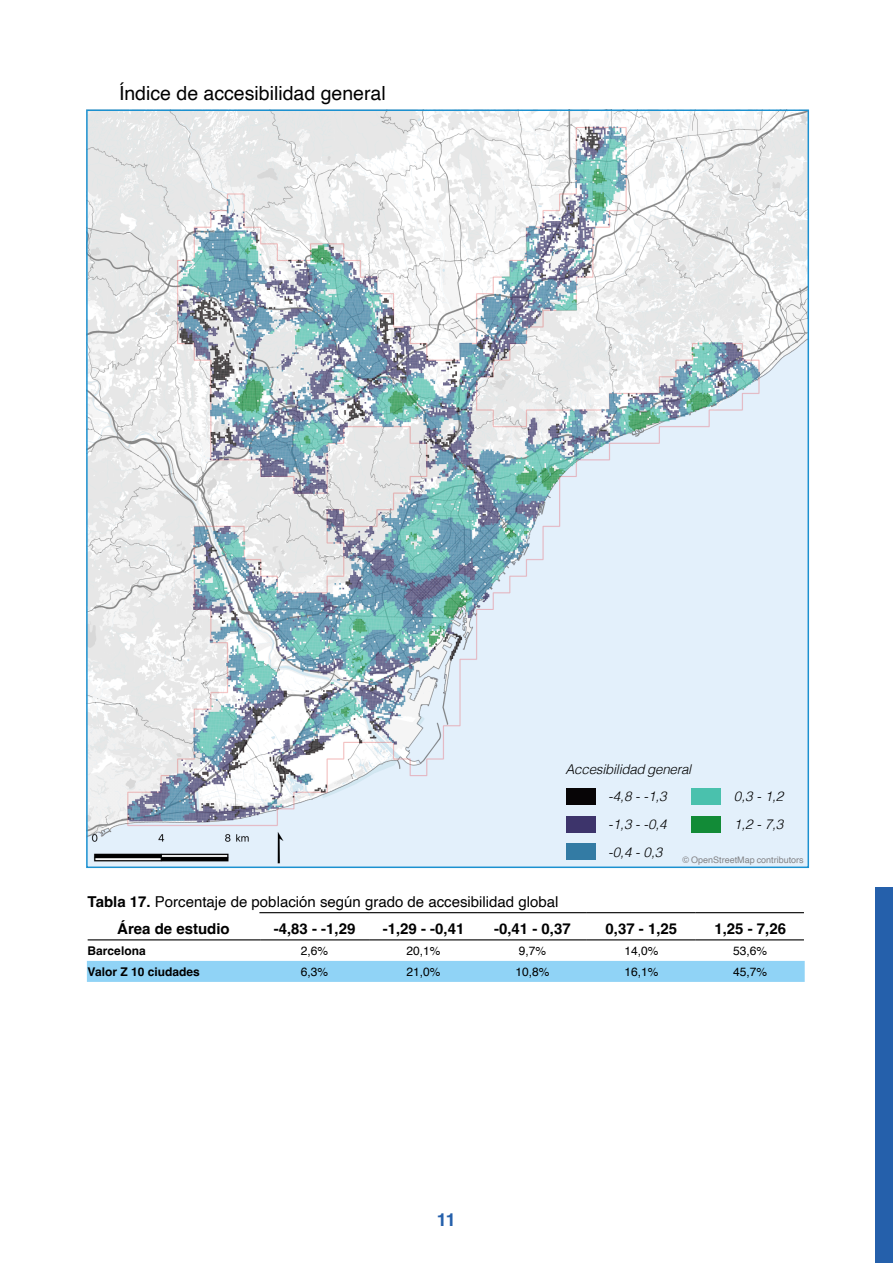
<style>
.page{position:relative;width:893px;height:1263px;background:#fff}
.page>*{position:absolute;margin:0;border:0;box-sizing:border-box;transform-origin:0 0}
.titol_mapa{font:19.5px "Helvetica";color:#000}
.t1{font:700 18px "Helvetica";color:#2560ab}
.t2{font:700 15px "Helvetica";color:#000}
.t3{font:15px "Helvetica";color:#000}
.cos_mapes{font:italic 300 13.5px "Helvetica";letter-spacing:-.015em;color:#000}
.t4{font:12px "Helvetica";color:#000}
.t5{font:700 12px "Helvetica";color:#000}
.titol_mapa-2{font:9px "Helvetica";color:#828285}
.s1{font-weight:700}
</style>
<div class="page">
<div style="left:876px;top:887px;width:17px;height:376px;background:#2560ab"></div>
<img style="left:87px;top:112px;width:721px;height:757px">
<div style="left:87px;top:961px;width:718px;height:21px;background:#90d3f6"></div>
<hr style="left:259px;top:912px;width:110px;height:1px;background:#000">
<hr style="left:369px;top:912px;width:109px;height:1px;background:#000">
<hr style="left:478px;top:912px;width:109px;height:1px;background:#000">
<hr style="left:587px;top:912px;width:109px;height:1px;background:#000">
<hr style="left:696px;top:912px;width:108px;height:1px;background:#000">
<hr style="left:88px;top:939px;width:172px;height:1px;background:#000">
<hr style="left:260px;top:939px;width:109px;height:1px;background:#000">
<hr style="left:369px;top:939px;width:109px;height:1px;background:#000">
<hr style="left:478px;top:939px;width:109px;height:1px;background:#000">
<hr style="left:587px;top:939px;width:109px;height:1px;background:#000">
<hr style="left:696px;top:939px;width:108px;height:1px;background:#000">
<div style="left:566px;top:788px;width:29px;height:17px;background:#070506"></div>
<div style="left:566px;top:816px;width:29px;height:17px;background:#3d346b"></div>
<div style="left:566px;top:843px;width:29px;height:17px;background:#337ba4"></div>
<div style="left:691px;top:788px;width:30px;height:17px;background:#4ac1ad"></div>
<div style="left:691px;top:816px;width:30px;height:17px;background:#128b37"></div>
<p class="titol_mapa" style="left:119px;top:78px;width:268px">Índice de accesibilidad general</p>
<p class="cos_mapes" style="left:566px;top:758px;width:127px">Accesibilidad general</p>
<p class="cos_mapes" style="left:608px;top:785px;width:60px">-4,8 - -1,3</p>
<p class="cos_mapes" style="left:608px;top:813px;width:60px">-1,3 - -0,4</p>
<p class="cos_mapes" style="left:608px;top:840px;width:56px">-0,4 - 0,3</p>
<p class="cos_mapes" style="left:734px;top:785px;width:51px">0,3 - 1,2</p>
<p class="cos_mapes" style="left:734px;top:813px;width:51px">1,2 - 7,3</p>
<p class="titol_mapa-2" style="left:682px;top:853px;width:123px">© OpenStreetMap contributors</p>
<p class="t3" style="left:88px;top:890px;width:472px"><span class="s1">Tabla 17.</span> Porcentaje de población según grado de accesibilidad global</p>
<p class="t2" style="left:117px;top:919px;width:114px">Área de estudio</p>
<p class="t2" style="left:274px;top:919px;width:83px">-4,83 - -1,29</p>
<p class="t2" style="left:383px;top:919px;width:83px">-1,29 - -0,41</p>
<p class="t2" style="left:494px;top:919px;width:78px">-0,41 - 0,37</p>
<p class="t2" style="left:605px;top:919px;width:73px">0,37 - 1,25</p>
<p class="t2" style="left:714px;top:919px;width:73px">1,25 - 7,26</p>
<p class="t5" style="left:88px;top:943px;width:60px">Barcelona</p>
<p class="t4" style="left:301px;top:941px;width:29px">2,6%</p>
<p class="t4" style="left:406px;top:941px;width:36px">20,1%</p>
<p class="t4" style="left:519px;top:941px;width:29px">9,7%</p>
<p class="t4" style="left:624px;top:941px;width:36px">14,0%</p>
<p class="t4" style="left:733px;top:941px;width:36px">53,6%</p>
<p class="t5" style="left:88px;top:964px;width:114px">Valor Z 10 ciudades</p>
<p class="t4" style="left:301px;top:962px;width:29px">6,3%</p>
<p class="t4" style="left:406px;top:962px;width:36px">21,0%</p>
<p class="t4" style="left:515px;top:962px;width:36px">10,8%</p>
<p class="t4" style="left:624px;top:962px;width:36px">16,1%</p>
<p class="t4" style="left:733px;top:962px;width:36px">45,7%</p>
<p class="t1" style="left:437px;top:1208px;width:21px">11</p>
</div>
